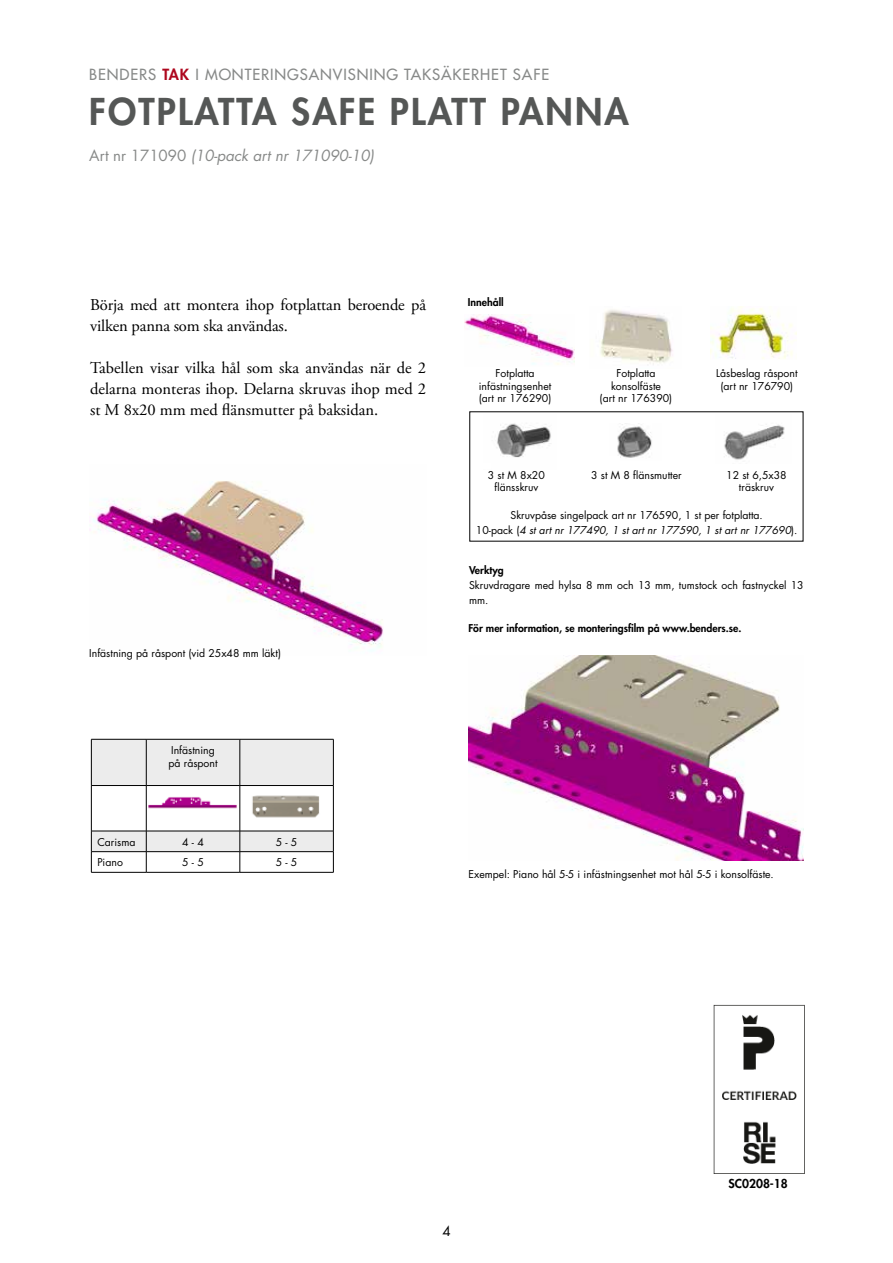
<style>
.page{position:relative;width:893px;height:1263px;background:#fff}
.page>*{position:absolute;margin:0;border:0;box-sizing:border-box;transform-origin:0 0}
.t1{font:800 36px "Futura Std";letter-spacing:.06em;color:#555756}
.t2{font:16.5px/21px "Adobe Garamond Pro";letter-spacing:-.01em;color:#000}
.t3{font:500 15px "Futura Std";letter-spacing:.06em;color:#878988}
.t4{font:italic 15px "Futura Std";color:#878988}
.t5{font:13.5px "Futura Std";color:#000}
.t6{font:800 12px "Futura Std";color:#000}
.t7{font:10.5px/12.6px "Futura Std";color:#000;text-align:center}
.t8{font:800 10.5px "Futura Std";color:#000}
.s1{font-weight:800;color:#ae071e}
.s2{font-style:normal}
.s3{font-style:italic}
</style>
<div class="page">
<img style="left:89px;top:481px;width:294px;height:170px">
<svg style="left:91px;top:739px;width:243px;height:133px"></svg>
<hr style="left:91px;top:872px;width:55px;height:1px;background:#000">
<hr style="left:146px;top:872px;width:94px;height:1px;background:#000">
<hr style="left:240px;top:872px;width:93px;height:1px;background:#000">
<img style="left:148px;top:792px;width:89px;height:27px">
<img style="left:244px;top:792px;width:85px;height:29px">
<img style="left:724px;top:424px;width:61px;height:36px">
<img style="left:496px;top:423px;width:55px;height:35px">
<img style="left:600px;top:309px;width:73px;height:56px">
<img style="left:710px;top:306px;width:86px;height:53px">
<img style="left:617px;top:424px;width:35px;height:34px">
<img style="left:464px;top:314px;width:111px;height:51px">
<img style="left:469px;top:656px;width:334px;height:204px">
<hr style="left:608px;top:456px;width:11px;height:4px;background:#fff">
<img style="left:713px;top:1005px;width:92px;height:169px">
<h3 class="t3" style="left:89px;top:65px;width:461px">BENDERS <span class="s1">TAK</span> I MONTERINGSANVISNING TAKSÄKERHET SAFE</h3>
<h1 class="t1" style="left:89px;top:89px;width:541px">FOTPLATTA SAFE PLATT PANNA</h1>
<h3 class="t4" style="left:89px;top:146px;width:286px"><span class="s2">Art nr 171090</span> (10-pack art nr 171090-10)</h3>
<h2 class="t2" style="left:90px;top:294px;width:337px">Börja med att montera ihop fotplattan beroende på vilken panna som ska användas.</h2>
<h2 class="t2" style="left:90px;top:357px;width:337px;text-align:justify">Tabellen visar vilka hål som ska användas när de 2 delarna monteras ihop. Delarna skruvas ihop med 2 st M 8x20 mm med flänsmutter på baksidan.</h2>
<p class="t7" style="left:89px;top:647px;width:193px">Infästning på råspont (vid 25x48 mm läkt)</p>
<p class="t7" style="left:168px;top:744px;width:51px;text-align:left">Infästning på råspont</p>
<p class="t7" style="left:97px;top:836px;width:40px">Carisma</p>
<p class="t7" style="left:182px;top:836px;width:23px">4 - 4</p>
<p class="t7" style="left:276px;top:836px;width:23px">5 - 5</p>
<p class="t7" style="left:97px;top:856px;width:27px">Piano</p>
<p class="t7" style="left:182px;top:856px;width:23px">5 - 5</p>
<p class="t7" style="left:276px;top:856px;width:23px">5 - 5</p>
<p class="t8" style="left:468px;top:296px;width:37px">Innehåll</p>
<p class="t7" style="left:479px;top:367px;width:74px">Fotplatta infästningsenhet (art nr 176290)</p>
<p class="t7" style="left:600px;top:367px;width:74px">Fotplatta konsolfäste<br>(art nr 176390)</p>
<p class="t7" style="left:716px;top:367px;width:83px">Låsbeslag råspont (art nr 176790)</p>
<p class="t7" style="left:488px;top:468px;width:58px">3 st M 8x20 flänsskruv</p>
<p class="t7" style="left:591px;top:468px;width:92px">3 st M 8 flänsmutter</p>
<p class="t7" style="left:726px;top:468px;width:62px">12 st 6,5x38 träskruv</p>
<p class="t7" style="left:476px;top:508px;width:323px;line-height:15px">Skruvpåse singelpack art nr 176590, 1 st per fotplatta.<br>10-pack (<span class="s3">4 st art nr 177490, 1 st art nr 177590, 1 st art nr 177690</span>).</p>
<p class="t8" style="left:469px;top:563px;width:36px">Verktyg</p>
<p class="t7" style="left:469px;top:577px;width:336px;line-height:15px;text-align:left">Skruvdragare med hylsa 8 mm och 13 mm, tumstock och fastnyckel 13 mm.</p>
<p class="t8" style="left:468px;top:621px;width:275px">För mer information, se monteringsfilm på www.benders.se.</p>
<p class="t7" style="left:469px;top:868px;width:307px">Exempel: Piano hål 5-5 i infästningsenhet mot hål 5-5 i konsolfäste.</p>
<p class="t5" style="left:442px;top:1222px;width:10px">4</p>
<p class="t6" style="left:729px;top:1176px;width:61px">SC0208-18</p>
</div>
